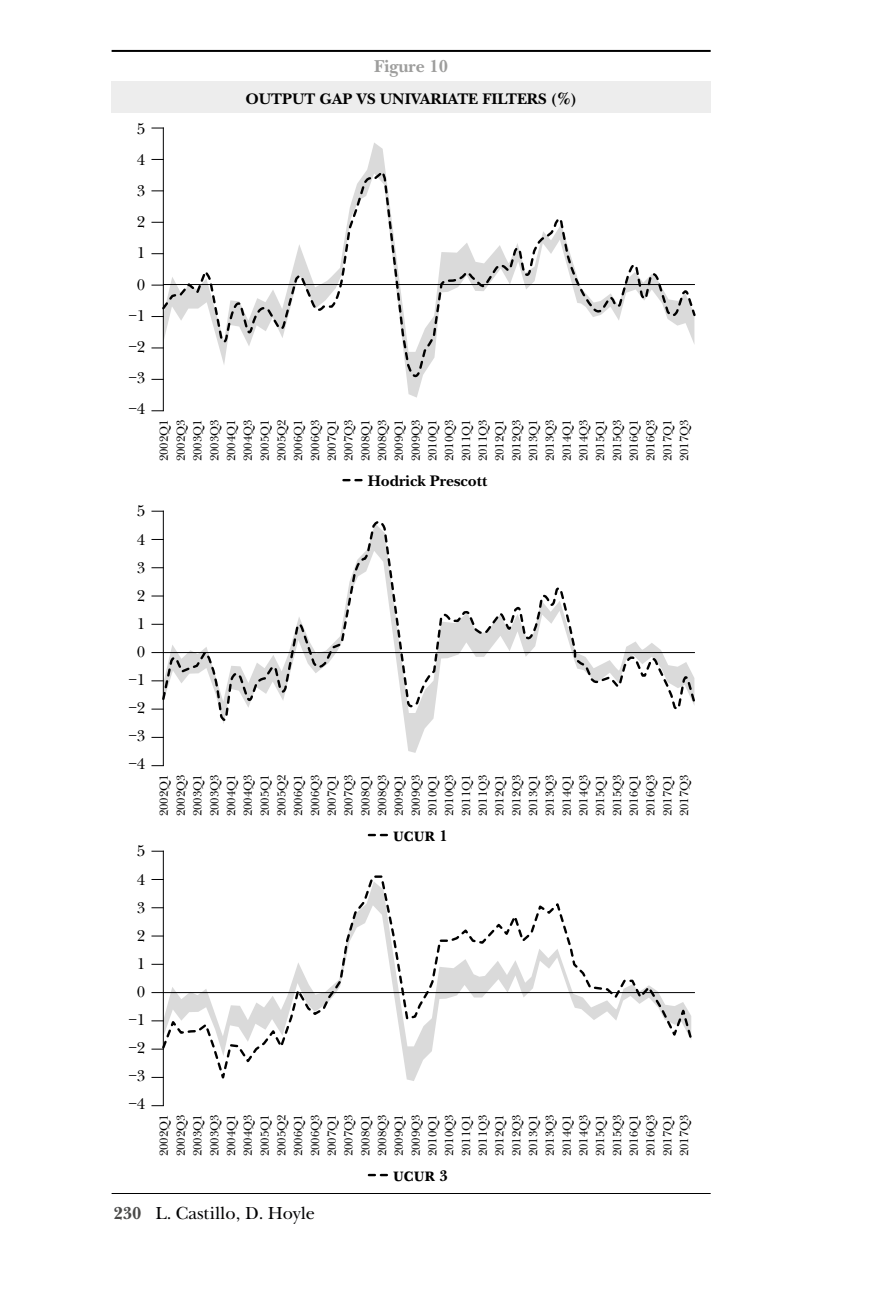
<style>
.page{position:relative;width:879px;height:1304px;background:#fff}
.page>*{position:absolute;margin:0;border:0;box-sizing:border-box;transform-origin:0 0}
.t1{font:700 19.2px "New Baskerville Std";color:#000;scale:.92 1}
.t2{font:18px "New Baskerville ITC";color:#020203}
.t3{font:700 18px "New Baskerville Std";color:#9d9d9c}
.t4{font:700 16px "New Baskerville Std";color:#000}
.t5{font:16px/28px "New Baskerville ITC";color:#000;text-align:center}
.t6{font:12px/16.8px "New Baskerville ITC";color:#000;text-align:justify}
.s1{font-size:16px}
.s2{font-family:"New Baskerville Std";font-weight:700;color:#4a4a49}
</style>
<div class="page">
<hr style="left:112px;top:50px;width:598px;height:2px;background:#000">
<div style="left:112px;top:81px;width:598px;height:32px;background:#ededed"></div>
<hr style="left:112px;top:1193px;width:598px;height:1px;background:#000">
<svg style="left:343px;top:479px;width:20px;height:2px"></svg>
<svg style="left:160px;top:168px;width:536px;height:218px"></svg>
<hr style="left:164px;top:284px;width:530px;height:1px;background:#020203">
<hr style="left:163px;top:128px;width:1px;height:283px;background:#020203">
<svg style="left:160px;top:515px;width:535px;height:322px"></svg>
<hr style="left:164px;top:652px;width:530px;height:1px;background:#020203">
<hr style="left:163px;top:511px;width:1px;height:254px;background:#020203">
<svg style="left:369px;top:1174px;width:19px;height:2px"></svg>
<hr style="left:163px;top:851px;width:1px;height:254px;background:#020203">
<svg style="left:160px;top:874px;width:534px;height:213px"></svg>
<p class="t5" style="left:137px;top:115px;width:10px">5</p>
<p class="t5" style="left:129px;top:144px;width:18px;line-height:31.2px">4<br>3<br>2<br>1<br>0 −1 −2 −3 −4</p>
<p class="t5" style="left:129px;top:498px;width:18px">5<br>4<br>3<br>2<br>1<br>0 −1 −2 −3 −4</p>
<p class="t5" style="left:129px;top:838px;width:18px">5<br>4<br>3<br>2<br>1<br>0 −1 −2 −3 −4</p>
<p class="t3" style="left:374px;top:56px;width:75px">Figure 10</p>
<p class="t4" style="left:245px;top:89px;width:333px">OUTPUT GAP VS UNIVARIATE FILTERS (%)</p>
<p class="t6" style="left:156px;top:461px;width:43px;rotate:-90deg">2002Q1<br>2002Q3<br>2003Q1<br>2003Q3<br>2004Q1<br>2004Q3<br>2005Q1<br>2005Q2<br>2006Q1<br>2006Q3<br>2007Q1<br>2007Q3<br>2008Q1<br>2008Q3<br>2009Q1<br>2009Q3<br>2010Q1<br>2010Q3<br>2011Q1<br>2011Q3<br>2012Q1<br>2012Q3<br>2013Q1<br>2013Q3<br>2014Q1<br>2014Q3<br>2015Q1<br>2015Q3<br>2016Q1<br>2016Q3<br>2017Q1<br>2017Q3</p>
<p class="t4" style="left:368px;top:471px;width:121px">Hodrick Prescott</p>
<p class="t6" style="left:156px;top:816px;width:43px;rotate:-90deg">2002Q1<br>2002Q3<br>2003Q1<br>2003Q3<br>2004Q1<br>2004Q3<br>2005Q1<br>2005Q2<br>2006Q1<br>2006Q3<br>2007Q1<br>2007Q3<br>2008Q1<br>2008Q3<br>2009Q1<br>2009Q3<br>2010Q1<br>2010Q3<br>2011Q1<br>2011Q3<br>2012Q1<br>2012Q3<br>2013Q1<br>2013Q3<br>2014Q1<br>2014Q3<br>2015Q1<br>2015Q3<br>2016Q1<br>2016Q3<br>2017Q1<br>2017Q3</p>
<p class="t1" style="left:393px;top:823px;width:61px">ucur <span class="s1">1</span></p>
<p class="t6" style="left:156px;top:1156px;width:43px;rotate:-90deg">2002Q1<br>2002Q3<br>2003Q1<br>2003Q3<br>2004Q1<br>2004Q3<br>2005Q1<br>2005Q2<br>2006Q1<br>2006Q3<br>2007Q1<br>2007Q3<br>2008Q1<br>2008Q3<br>2009Q1<br>2009Q3<br>2010Q1<br>2010Q3<br>2011Q1<br>2011Q3<br>2012Q1<br>2012Q3<br>2013Q1<br>2013Q3<br>2014Q1<br>2014Q3<br>2015Q1<br>2015Q3<br>2016Q1<br>2016Q3<br>2017Q1<br>2017Q3</p>
<p class="t1" style="left:393px;top:1163px;width:61px">ucur <span class="s1">3</span></p>
<h2 class="t2" style="left:113px;top:1202px;width:203px"><span class="s2">230</span> L. Castillo, D. Hoyle</h2>
</div>
